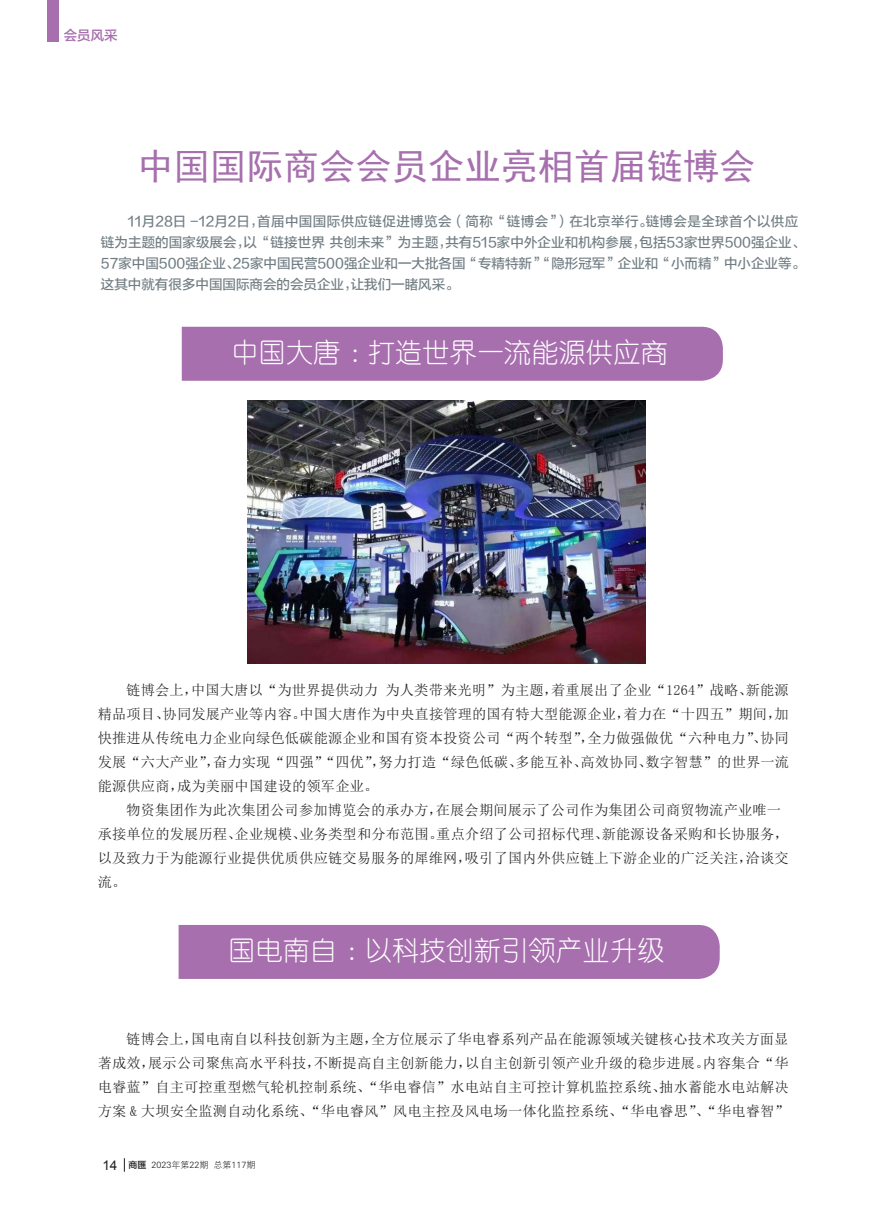
<style>
.page{position:relative;width:893px;height:1212px;background:#fff}
.page>*{position:absolute;margin:0;border:0;box-sizing:border-box;transform-origin:0 0}
.正文{font:36px "Sim Hei";letter-spacing:.01em;color:#a76fae}
.正文-2{font:27px "You Yuan";letter-spacing:.01em;color:#fff}
.正文-3{font:14.25px/24px "Sim Sun";letter-spacing:.01em;color:#231f20;text-align:justify}
.说明{font:13.5px/21px "FZLTZHUNHK GBK1 0";color:#717d83}
.t1{font:13.5px "FZLTZHK GBK1 0";color:#a76fae}
.t2{font:9px "FZXH1 JW GB1 0";color:#231f20}
.s1{font-family:"Arial";font-size:13.5px}
.s2{font-family:"FZLTZHK GBK1 0"}
</style>
<div class="page">
<svg style="left:124px;top:1158px;width:1px;height:14px"></svg>
<div style="left:47px;top:0;width:11px;height:41px;background:#a76fae"></div>
<div style="left:182px;top:327px;width:541px;height:54px;background:#a76fae"></div>
<img style="left:247px;top:400px;width:399px;height:263px">
<div style="left:179px;top:925px;width:541px;height:54px;background:#a76fae"></div>
<p class="t1" style="left:64px;top:28px;width:55px">会员风采</p>
<p class="正文" style="left:138px;top:148px;width:619px">中国国际商会会员企业亮相首届链博会</p>
<p class="说明" style="left:101px;top:211px;width:706px;text-indent:27px">11月28日 -12月2日，首届中国国际供应链促进博览会（简称“链博会”）在北京举行。链博会是全球首个以供应链为主题的国家级展会，以“链接世界 共创未来”为主题，共有515家中外企业和机构参展，包括53家世界500强企业、57家中国500强企业、25家中国民营500强企业和一大批各国“专精特新”“隐形冠军”企业和“小而精”中小企业等。这其中就有很多中国国际商会的会员企业，让我们一睹风采。</p>
<p class="正文-2" style="left:232px;top:338px;width:438px">中国大唐：打造世界一流能源供应商</p>
<p class="正文-3" style="left:98px;top:678px;width:693px;text-indent:28px">链博会上，中国大唐以“为世界提供动力 为人类带来光明”为主题，着重展出了企业“1264”战略、新能源精品项目、协同发展产业等内容。中国大唐作为中央直接管理的国有特大型能源企业，着力在“十四五”期间，加快推进从传统电力企业向绿色低碳能源企业和国有资本投资公司“两个转型”，全力做强做优“六种电力”、协同发展“六大产业”，奋力实现“四强”“四优”，努力打造“绿色低碳、多能互补、高效协同、数字智慧”的世界一流能源供应商，成为美丽中国建设的领军企业。</p>
<p class="正文-3" style="left:98px;top:798px;width:692px;text-align:left;text-indent:28px">物资集团作为此次集团公司参加博览会的承办方，在展会期间展示了公司作为集团公司商贸物流产业唯一承接单位的发展历程、企业规模、业务类型和分布范围。重点介绍了公司招标代理、新能源设备采购和长协服务，以及致力于为能源行业提供优质供应链交易服务的犀维网，吸引了国内外供应链上下游企业的广泛关注，洽谈交流。</p>
<p class="正文-2" style="left:228px;top:936px;width:438px">国电南自：以科技创新引领产业升级</p>
<p class="正文-3" style="left:98px;top:1026px;width:692px;text-indent:28px">链博会上，国电南自以科技创新为主题，全方位展示了华电睿系列产品在能源领域关键核心技术攻关方面显著成效，展示公司聚焦高水平科技，不断提高自主创新能力，以自主创新引领产业升级的稳步进展。内容集合“华电睿蓝”自主可控重型燃气轮机控制系统、“华电睿信”水电站自主可控计算机监控系统、抽水蓄能水电站解决方案 &amp; 大坝安全监测自动化系统、“华电睿风”风电主控及风电场一体化监控系统、“华电睿思”、“华电睿智”</p>
<p class="t2" style="left:102px;top:1160px;width:154px"><span class="s1">14</span> <span class="s2">商匯</span> 2023年第22期 总第117期</p>
</div>
